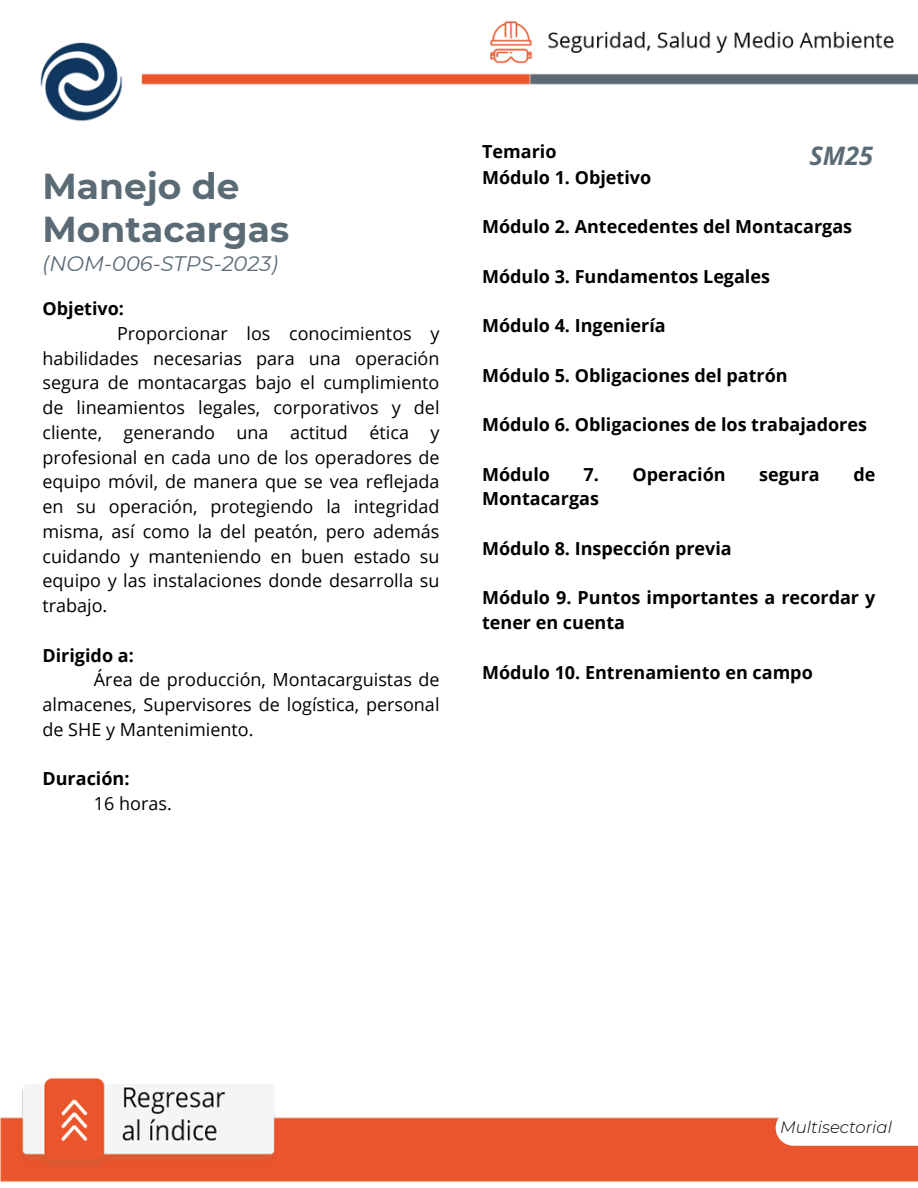
<style>
.page{position:relative;width:918px;height:1188px;background:#fff}
.page>*{position:absolute;margin:0;border:0;box-sizing:border-box;transform-origin:0 0}
.t1{font:700 36px/42.8px "Montserrat";color:#5b6b75}
.t2{font:italic 700 25.5px "Open Sans";color:#5b6b75}
.t3{font:italic 21px "Montserrat";color:#5b6b75}
.t4{font:18px/24.8px "Open Sans";color:#000;text-align:justify}
.t5{font:700 18px/25.5px "Open Sans";color:#000}
.t6{font:italic 300 16.5px "Montserrat";color:#000}
</style>
<div class="page">
<img style="left:0;top:21px;width:918px;height:1161px">
<svg style="left:776px;top:1110px;width:142px;height:36px"></svg>
<h1 class="t1" style="left:43px;top:165px;width:248px">Manejo de<br>Montacargas</h1>
<p class="t3" style="left:43px;top:251px;width:237px">(NOM-006-STPS-2023)</p>
<p class="t5" style="left:43px;top:295px;width:83px">Objetivo:</p>
<p class="t4" style="left:43px;top:320px;width:399px;text-indent:75px">Proporcionar los conocimientos y habilidades necesarias para una operación segura de montacargas bajo el cumplimiento de lineamientos legales, corporativos y del cliente, generando una actitud ética y profesional en cada uno de los operadores de equipo móvil, de manera que se vea reflejada en su operación, protegiendo la integridad misma, así como la del peatón, pero además cuidando y manteniendo en buen estado su equipo y las instalaciones donde desarrolla su trabajo.</p>
<p class="t5" style="left:43px;top:642px;width:93px">Dirigido a:</p>
<p class="t4" style="left:43px;top:667px;width:399px;text-indent:51px">Área de producción, Montacarguistas de almacenes, Supervisores de logística, personal de SHE y Mantenimiento.</p>
<p class="t5" style="left:43px;top:766px;width:89px">Duración:</p>
<p class="t4" style="left:94px;top:791px;width:79px">16 horas.</p>
<p class="t5" style="left:482px;top:138px;width:171px">Temario<br>Módulo 1. Objetivo</p>
<p class="t5" style="left:482px;top:213px;width:372px">Módulo 2. Antecedentes del Montacargas</p>
<p class="t5" style="left:482px;top:263px;width:289px">Módulo 3. Fundamentos Legales</p>
<p class="t5" style="left:482px;top:312px;width:185px">Módulo 4. Ingeniería</p>
<p class="t5" style="left:482px;top:362px;width:307px">Módulo 5. Obligaciones del patrón</p>
<p class="t5" style="left:482px;top:411px;width:386px">Módulo 6. Obligaciones de los trabajadores</p>
<p class="t5" style="left:482px;top:461px;width:69px">Módulo</p>
<p class="t5" style="left:584px;top:461px;width:144px">7. Operación</p>
<p class="t5" style="left:759px;top:461px;width:62px">segura</p>
<p class="t5" style="left:853px;top:461px;width:23px">de</p>
<p class="t5" style="left:482px;top:486px;width:118px">Montacargas</p>
<p class="t5" style="left:482px;top:535px;width:251px">Módulo 8. Inspección previa</p>
<p class="t5" style="left:482px;top:585px;width:395px;line-height:24.8px">Módulo 9. Puntos importantes a recordar y tener en cuenta</p>
<p class="t5" style="left:482px;top:659px;width:332px">Módulo 10. Entrenamiento en campo</p>
<h2 class="t2" style="left:809px;top:138px;width:65px">SM25</h2>
<p class="t6" style="left:780px;top:1118px;width:113px">Multisectorial</p>
</div>
